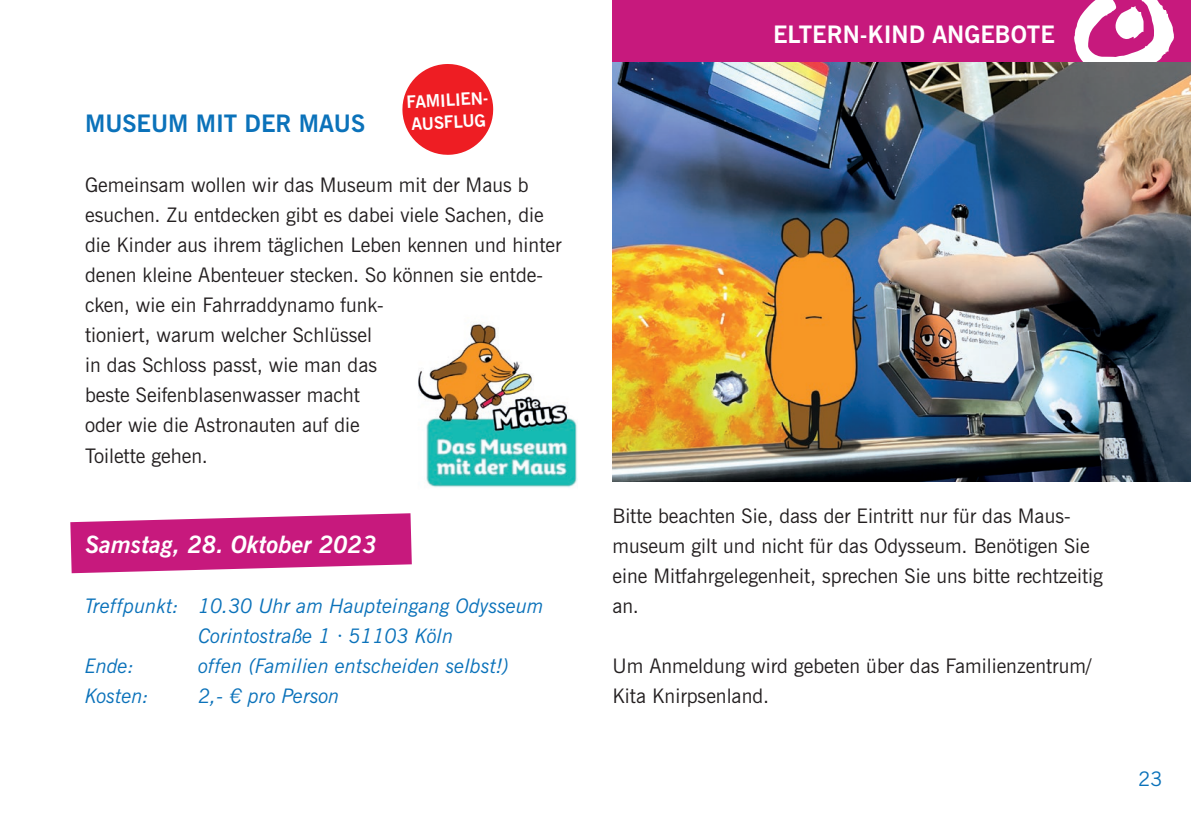
<style>
.page{position:relative;width:1191px;height:840px;background:#fff}
.page>*{position:absolute;margin:0;border:0;box-sizing:border-box;transform-origin:0 0}
.t1{font:italic 700 24px "News Gothic BT";color:#fff}
.t2{font:700 24px "News Gothic BT";color:#fff}
.t3{font:700 24px "News Gothic BT";color:#0b72ba}
.t4{font:20px/30px "News Gothic BT";color:#231f20}
.t5{font:italic 20px "News Gothic BT";color:#0b72ba}
.t6{font:20px "News Gothic BT";color:#0b72ba}
.t7{font:700 17px/22px "News Gothic BT";color:#fff}
</style>
<div class="page">
<div style="left:612px;top:0;width:579px;height:62px;background:#c7197d"></div>
<svg style="left:1074px;top:0;width:100px;height:62px"></svg>
<svg style="left:70px;top:513px;width:342px;height:60px;background:#cf3c90"></svg>
<svg style="left:402px;top:64px;width:92px;height:91px"></svg>
<img style="left:612px;top:62px;width:579px;height:419px">
<img style="left:418px;top:322px;width:159px;height:166px">
<p class="t3" style="left:85px;top:109px;width:281px">MUSEUM MIT DER MAUS</p>
<p class="t7" style="left:406px;top:91px;width:87px;rotate:-3deg">FAMILIEN-<br>AUSFLUG</p>
<p class="t4" style="left:85px;top:170px;width:478px">Gemeinsam wollen wir das Museum mit der Maus b esuchen. Zu entdecken gibt es dabei viele Sachen, die die Kinder aus ihrem täglichen Leben kennen und hinter denen kleine Abenteuer stecken. So können sie entde&shy;cken, wie ein Fahrraddynamo funk-<br>tioniert, warum welcher Schlüssel<br>in das Schloss passt, wie man das<br>beste Seifenblasenwasser macht<br>oder wie die Astronauten auf die<br>Toilette gehen.</p>
<p class="t1" style="left:85px;top:529px;width:293px">Samstag, 28. Oktober 2023</p>
<p class="t5" style="left:85px;top:593px;width:460px">Treffpunkt: 10.30 Uhr am Haupteingang Odysseum</p>
<p class="t5" style="left:198px;top:623px;width:256px">Corintostraße 1 · 51103 Köln</p>
<p class="t5" style="left:85px;top:653px;width:51px">Ende:</p>
<p class="t5" style="left:198px;top:653px;width:312px">offen (Familien entscheiden selbst!)</p>
<p class="t5" style="left:85px;top:683px;width:66px">Kosten:</p>
<p class="t5" style="left:198px;top:683px;width:143px">2,- € pro Person</p>
<p class="t2" style="left:773px;top:20px;width:283px">ELTERN-KIND ANGEBOTE</p>
<p class="t4" style="left:612px;top:500px;width:492px">Bitte beachten Sie, dass der Eintritt nur für das Maus&shy;museum gilt und nicht für das Odysseum. Benötigen Sie eine Mitfahrgelegenheit, sprechen Sie uns bitte rechtzeitig an.</p>
<p class="t4" style="left:612px;top:650px;width:480px">Um Anmeldung wird gebeten über das Familienzentrum/<br>Kita Knirpsenland.</p>
<p class="t6" style="left:1138px;top:766px;width:26px">23</p>
</div>
